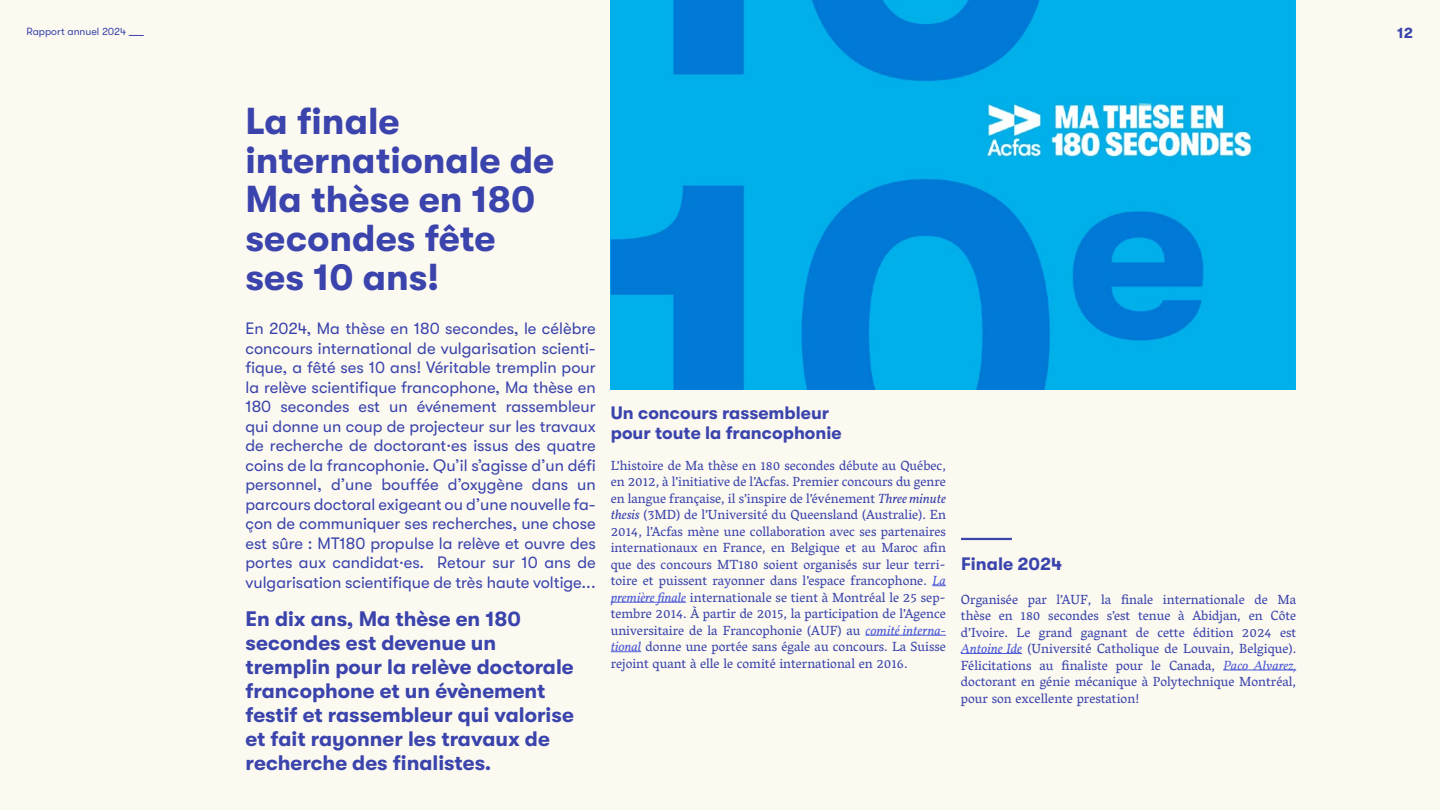
<style>
.page{position:relative;width:1440px;height:810px;background:#fcfaf0}
.page>*{position:absolute;margin:0;border:0;box-sizing:border-box;transform-origin:0 0}
.t1{font:700 37.5px/39px "GT Walsheim";color:#3b44ac}
.t2{font:700 21px/24px "GT Walsheim";color:#3b44ac}
.t3{font:700 18px/20.2px "GT Walsheim";color:#3b44ac}
.t4{font:16.5px/19.5px "GT Walsheim";color:#3b44ac;text-align:justify}
.t5{font:700 15px "GT Walsheim";color:#3b44ac}
.t6{font:13.5px/16.5px "Vesper Libre";color:#3b44ac;text-align:justify}
.t7{font:10.5px "GT Walsheim";color:#3b44ac}
.s1{font-family:"Vollkorn";font-style:italic}
.s2{font-family:"Vollkorn";font-style:italic;color:#4f5cd6}
</style>
<div class="page">
<svg style="left:129px;top:35px;width:15px;height:1px"></svg>
<img style="left:611px;top:0;width:683px;height:389px">
<svg style="left:932px;top:586px;width:14px;height:1px"></svg>
<hr style="left:611px;top:602px;width:75px;height:1px;background:#4f5cd6">
<hr style="left:866px;top:635px;width:80px;height:1px;background:#4f5cd6">
<hr style="left:611px;top:652px;width:30px;height:1px;background:#4f5cd6">
<hr style="left:961px;top:538px;width:51px;height:2px;background:#3b44ac">
<hr style="left:961px;top:653px;width:61px;height:1px;background:#4f5cd6">
<hr style="left:1223px;top:670px;width:73px;height:1px;background:#4f5cd6">
<p class="t7" style="left:26px;top:26px;width:101px">Rapport annuel 2024</p>
<p class="t5" style="left:1397px;top:25px;width:17px">12</p>
<h1 class="t1" style="left:245px;top:101px;width:310px">La finale internationale de<br>Ma thèse en 180 secondes fête ses 10 ans!</h1>
<p class="t4" style="left:245px;top:319px;width:352px">En 2024, Ma thèse en 180 secondes, le célèbre concours international de vulgarisation scienti&shy;fique, a fêté ses 10 ans! Véritable tremplin pour la relève scientifique francophone, Ma thèse en 180 secondes est un événement rassembleur qui donne un coup de projecteur sur les travaux de recherche de doctorant·es issus des quatre coins de la francophonie. Qu’il s’agisse d’un défi personnel, d’une bouffée d’oxygène dans un parcours doctoral exigeant ou d’une nouvelle fa&shy;çon de communiquer ses recherches, une chose est sûre : MT180 propulse la relève et ouvre des portes aux candidat·es. Retour sur 10 ans de vulgarisation scientifique de très haute voltige...</p>
<h2 class="t2" style="left:245px;top:606px;width:330px">En dix ans, Ma thèse en 180 secondes est devenue un tremplin pour la relève doctorale francophone et un évènement festif et rassembleur qui valorise et fait rayonner les travaux de recherche des finalistes.</h2>
<h3 class="t3" style="left:611px;top:402px;width:232px">Un concours rassembleur pour toute la francophonie</h3>
<p class="t6" style="left:611px;top:457px;width:337px">L’histoire de Ma thèse en 180 secondes débute au Québec, en 2012, à l’initiative de l’Acfas. Premier concours du genre en langue française, il s’inspire de l’événement <span class="s1">Three minute thesis</span> (3MD) de l’Université du Queensland (Australie). En 2014, l’Acfas mène une collaboration avec ses partenaires internationaux en France, en Belgique et au Maroc afin que des concours MT180 soient organisés sur leur terri&shy;toire et puissent rayonner dans l’espace francophone. <span class="s2">La première finale</span> internationale se tient à Montréal le 25 sep&shy;tembre 2014. À partir de 2015, la participation de l’Agence universitaire de la Francophonie (AUF) au <span class="s2">comité interna&shy;tional</span> donne une portée sans égale au concours. La Suisse rejoint quant à elle le comité international en 2016.</p>
<h3 class="t3" style="left:961px;top:554px;width:102px">Finale 2024</h3>
<p class="t6" style="left:961px;top:591px;width:337px">Organisée par l’AUF, la finale internationale de Ma thèse en 180 secondes s’est tenue à Abidjan, en Côte d’Ivoire. Le grand gagnant de cette édition 2024 est <span class="s2">Antoine Ide</span> (Université Catholique de Louvain, Belgique).<br>Félicitations au finaliste pour le Canada, <span class="s2">Paco Alvarez, </span>doctorant en génie mécanique à Polytechnique Montréal, pour son excellente prestation!</p>
</div>
